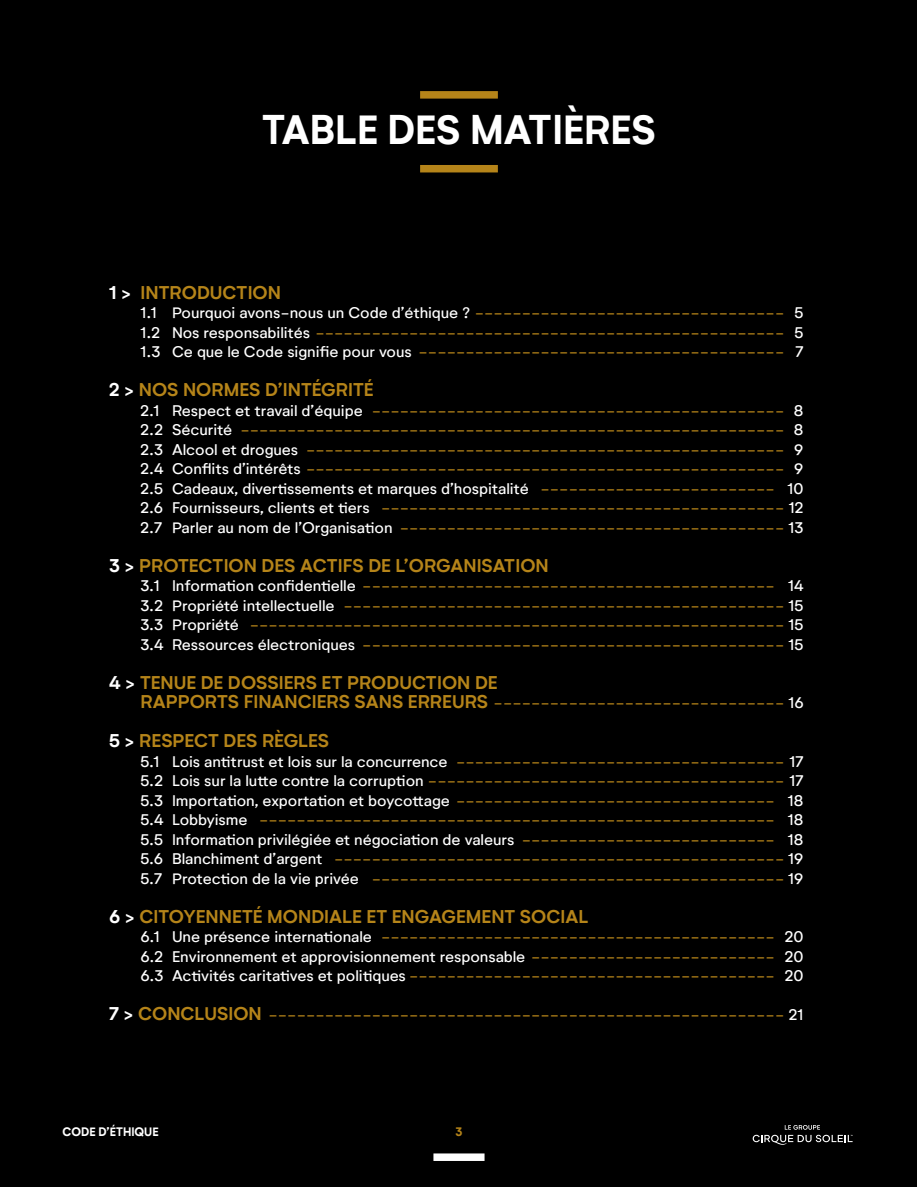
<style>
.page{position:relative;width:918px;height:1188px;background:#fff}
.page>*{position:absolute;margin:0;border:0;box-sizing:border-box;transform-origin:0 0}
.t1{font:700 40.5px "Neutrif Studio";color:#fff}
.t2{font:600 18px "Neutrif Studio";color:#b58419;scale:1.05 1}
.t3{font:15px/19.5px "Neutrif Studio";letter-spacing:-.005em;color:#b58419;text-align:justify;scale:1.05 1}
.t4{font:15px/19.5px "Neutrif Studio";letter-spacing:-.005em;color:#fff;text-align:justify;scale:1.05 1}
.t5{font:700 12px "Neutrif Studio";color:#fff}
.t6{font:700 12px "Neutrif Studio";color:#b58419}
.s1{color:#fff}
.s2{font-weight:600;font-size:18px}
.s3{color:#b58419}
.s4{font-weight:600;font-size:18px;color:#fff}
</style>
<div class="page">
<div style="left:0;top:0;width:916px;height:1186px;background:#000"></div>
<div style="left:420px;top:91px;width:78px;height:8px;background:#b58419"></div>
<div style="left:420px;top:165px;width:78px;height:7px;background:#b58419"></div>
<div style="left:433px;top:1153px;width:52px;height:8px;background:#fff"></div>
<svg style="left:753px;top:1125px;width:100px;height:20px"></svg>
<h1 class="t1" style="left:262px;top:105px;width:395px">TABLE DES MATIÈRES</h1>
<p class="t2" style="left:109px;top:281px;width:165px"><span class="s1">1 &gt;</span> INTRODUCTION</p>
<p class="t3" style="left:141px;top:303px;width:633px"><span class="s1">1.1 Pourquoi avons-nous un Code d’éthique ?</span> --------------------------------- <span class="s1">5<br>1.2 Nos responsabilités</span> -------------------------------------------------- <span class="s1">5<br>1.3 Ce que le Code signifie pour vous</span> --------------------------------------- <span class="s1">7</span></p>
<p class="t2" style="left:109px;top:379px;width:253px"><span class="s1">2 &gt;</span> NOS NORMES D’INTÉGRITÉ</p>
<p class="t3" style="left:141px;top:401px;width:633px"><span class="s1">2.1 Respect et travail d’équipe</span> -------------------------------------------- <span class="s1">8<br>2.2 Sécurité</span> ---------------------------------------------------------- <span class="s1">8<br>2.3 Alcool et drogues</span> --------------------------------------------------- <span class="s1">9<br>2.4 Conflits d’intérêts</span> --------------------------------------------------- <span class="s1">9<br>2.5 Cadeaux, divertissements et marques d’hospitalité</span> ------------------------- <span class="s1">10<br>2.6 Fournisseurs, clients et tiers</span> ------------------------------------------- <span class="s1">12<br>2.7 Parler au nom de l’Organisation</span> ----------------------------------------- <span class="s1">13</span></p>
<p class="t2" style="left:109px;top:554px;width:420px"><span class="s1">3 &gt;</span> PROTECTION DES ACTIFS DE L’ORGANISATION</p>
<p class="t3" style="left:141px;top:576px;width:633px"><span class="s1">3.1 Information confidentielle</span> -------------------------------------------- <span class="s1">14<br>3.2 Propriété intellectuelle</span> ----------------------------------------------- <span class="s1">15<br>3.3 Propriété</span> --------------------------------------------------------- <span class="s1">15<br>3.4 Ressources électroniques</span> --------------------------------------------- <span class="s1">15</span></p>
<p class="t2" style="left:109px;top:671px;width:372px"><span class="s1">4 &gt;</span> TENUE DE DOSSIERS ET PRODUCTION DE</p>
<p class="t3" style="left:141px;top:693px;width:633px"><span class="s2">RAPPORTS FINANCIERS SANS ERREURS</span> ------------------------------- <span class="s1">16</span></p>
<p class="t2" style="left:109px;top:730px;width:211px"><span class="s1">5 &gt;</span> RESPECT DES RÈGLES</p>
<p class="t3" style="left:141px;top:752px;width:633px"><span class="s1">5.1 Lois antitrust et lois sur la concurrence</span> ----------------------------------- <span class="s1">17<br>5.2 Lois sur la lutte contre la corruption</span> -------------------------------------- <span class="s1">17<br>5.3 Importation, exportation et boycottage</span> ---------------------------------- <span class="s1">18<br>5.4 Lobbyisme</span> ------------------------------------------------------- <span class="s1">18<br>5.5 Information privilégiée et négociation de valeurs</span> --------------------------- <span class="s1">18<br>5.6 Blanchiment d’argent</span> ------------------------------------------------ <span class="s1">19<br>5.7 Protection de la vie privée</span> -------------------------------------------- <span class="s1">19</span></p>
<p class="t2" style="left:109px;top:905px;width:458px"><span class="s1">6 &gt;</span> CITOYENNETÉ MONDIALE ET ENGAGEMENT SOCIAL</p>
<p class="t4" style="left:141px;top:927px;width:633px">6.1 Une présence internationale <span class="s3">------------------------------------------</span> 20<br>6.2 Environnement et approvisionnement responsable <span class="s3">--------------------------</span> 20<br>6.3 Activités caritatives et politiques <span class="s3">---------------------------------------</span> 20</p>
<p class="t3" style="left:109px;top:1005px;width:663px"><span class="s4">7 &gt;</span> <span class="s2">CONCLUSION</span> ------------------------------------------------------- <span class="s1">21</span></p>
<p class="t5" style="left:63px;top:1124px;width:97px">CODE D’ÉTHIQUE</p>
<p class="t6" style="left:456px;top:1124px;width:8px">3</p>
</div>
